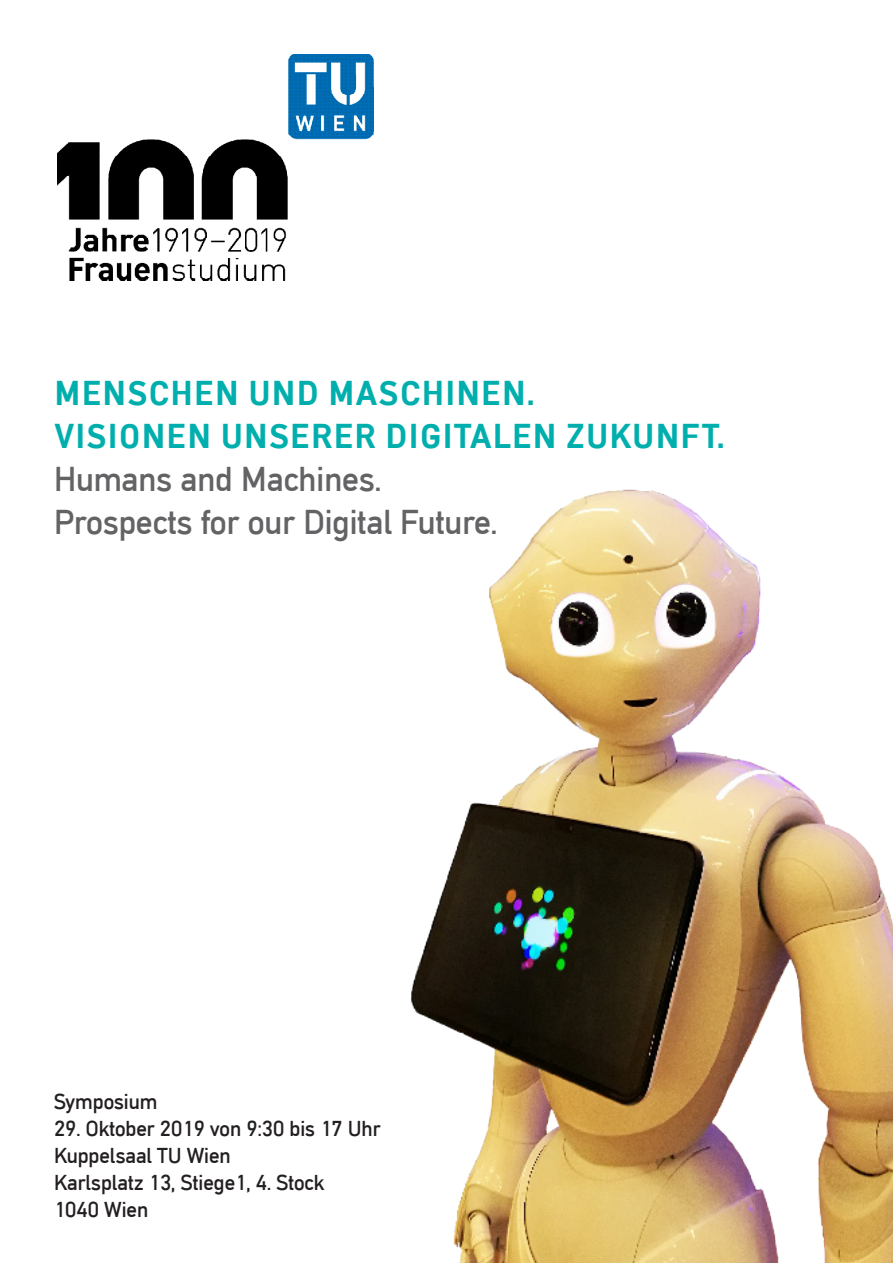
<style>
.page{position:relative;width:893px;height:1263px;background:#fff}
.page>*{position:absolute;margin:0;border:0;box-sizing:border-box;transform-origin:0 0}
.t1{font:700 36px "TU Headline";letter-spacing:.05em;color:#00afad}
.t2{font:36px "TU Headline";color:#636366}
.t3{font:22.5px "TU Headline";color:#231f20}
</style>
<div class="page">
<img style="left:58px;top:54px;width:315px;height:227px">
<img style="left:410px;top:489px;width:483px;height:774px">
<p class="t1" style="left:55px;top:372px;width:482px">MENSCHEN UND MASCHINEN.</p>
<p class="t1" style="left:55px;top:415px;width:672px">VISIONEN UNSERER DIGITALEN ZUKUNFT.</p>
<p class="t2" style="left:54px;top:458px;width:329px">Humans and Machines.</p>
<p class="t2" style="left:54px;top:502px;width:445px">Prospects for our Digital Future.</p>
<p class="t3" style="left:54px;top:1088px;width:105px">Symposium</p>
<p class="t3" style="left:54px;top:1115px;width:328px">29. Oktober 2019 von 9:30 bis 17 Uhr</p>
<p class="t3" style="left:54px;top:1142px;width:178px">Kuppelsaal TU Wien</p>
<p class="t3" style="left:54px;top:1169px;width:272px">Karlsplatz 13, Stiege1, 4. Stock</p>
<p class="t3" style="left:54px;top:1196px;width:96px">1040 Wien</p>
</div>
